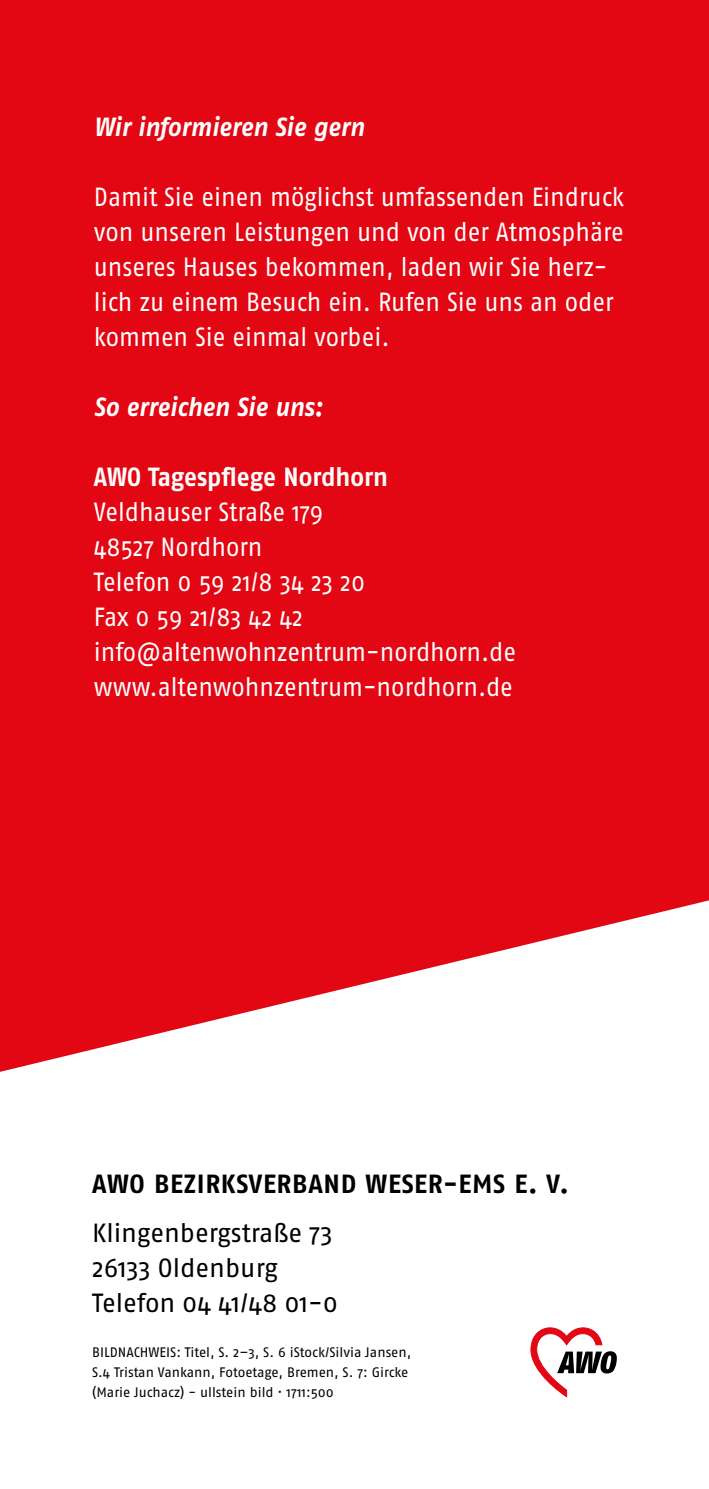
<style>
.page{position:relative;width:709px;height:1489px;background:#fff}
.page>*{position:absolute;margin:0;border:0;box-sizing:border-box;transform-origin:0 0}
.t1{font:26.25px/35px "Fago No";letter-spacing:-.005em;color:#fff;scale:.92 1}
.t2{font:26.25px/35px "Fago No";letter-spacing:-.005em;color:#000}
.t3{font:italic 700 26.25px "Fago OT";letter-spacing:-.005em;color:#fff;scale:.92 1}
.t4{font:700 26.25px "Fago No";letter-spacing:.025em;color:#000}
.t5{font:700 26.25px "Fago No";letter-spacing:-.005em;color:#fff;scale:.92 1}
.t6{font:13.75px/20px "Fago No";color:#000}
</style>
<div class="page">
<div style="left:0;top:0;width:709px;height:1488px;background:#e30613"></div>
<svg style="left:0;top:900px;width:709px;height:588px;background:#fad9db"></svg>
<svg style="left:531px;top:1326px;width:86px;height:70px;background:#d6b2b4"></svg>
<p class="t3" style="left:94px;top:111px;width:295px">Wir informieren Sie gern</p>
<p class="t1" style="left:94px;top:179px;width:578px">Damit Sie einen möglichst umfassenden Eindruck von unseren Leistungen und von der Atmosphäre unseres Hauses bekommen, laden wir Sie herz&shy;lich zu einem Besuch ein. Rufen Sie uns an oder kommen Sie einmal vorbei.</p>
<p class="t3" style="left:94px;top:391px;width:250px">So erreichen Sie uns:</p>
<p class="t5" style="left:94px;top:461px;width:321px">AWO Tagespflege Nordhorn</p>
<p class="t1" style="left:94px;top:494px;width:460px">Veldhauser Straße 179<br>48527 Nordhorn<br>Telefon 0 59 21/8 34 23 20<br>Fax 0 59 21/83 42 42 info@altenwohnzentrum-nordhorn.de www.altenwohnzentrum-nordhorn.de</p>
<p class="t4" style="left:92px;top:1168px;width:478px">AWO BEZIRKSVERBAND WESER-EMS E. V.</p>
<p class="t2" style="left:92px;top:1215px;width:247px">Klingenbergstraße 73<br>26133 Oldenburg<br>Telefon 04 41/48 01-0</p>
<p class="t6" style="left:92px;top:1341px;width:320px">BILDNACHWEIS: Titel, S. 2–3, S. 6 iStock/Silvia Jansen,<br>S.4 -Tristan Vankann, Fotoetage, Bremen, S. 7: Gircke (Marie Juchacz) - ullstein bild · 1711:500</p>
</div>
